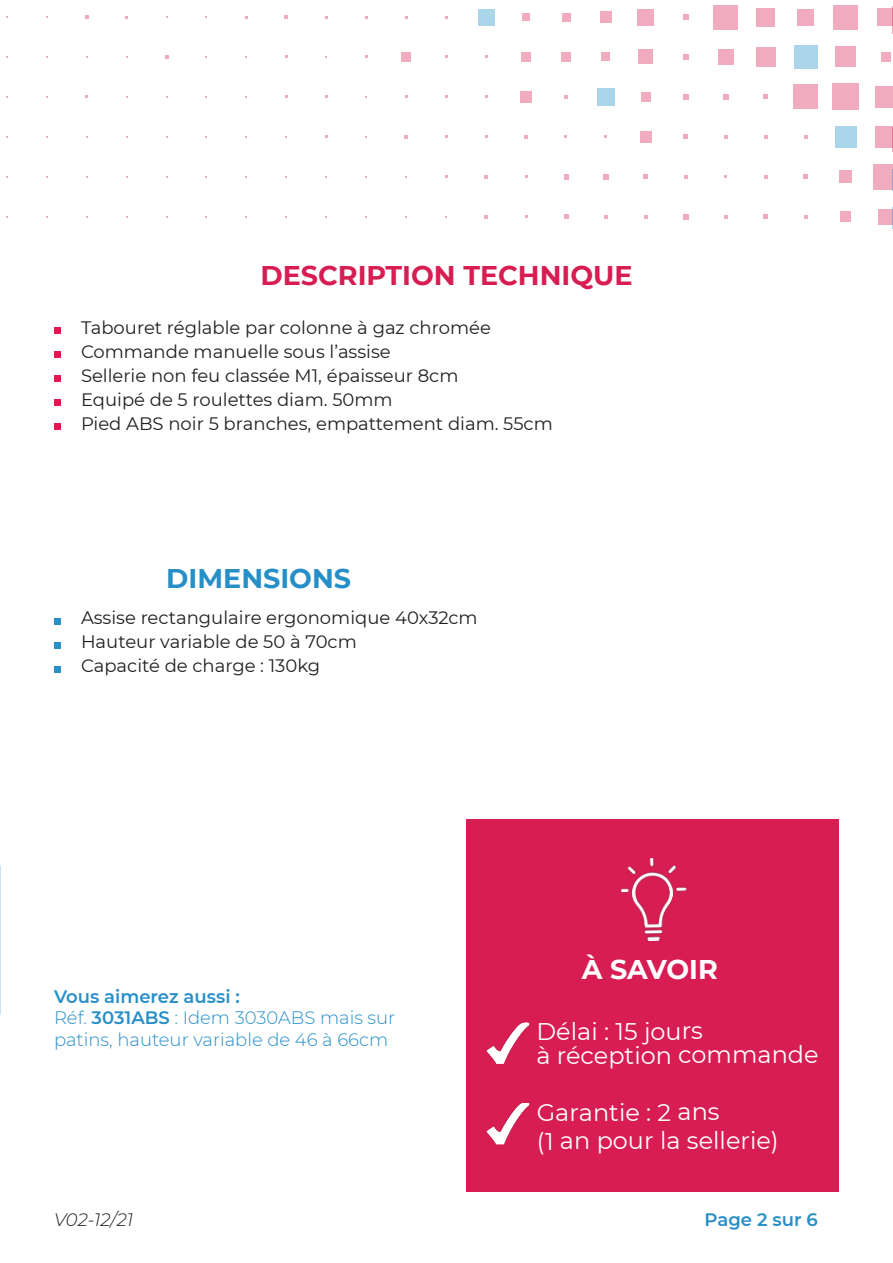
<style>
.page{position:relative;width:893px;height:1263px;background:#fff}
.page>*{position:absolute;margin:0;border:0;box-sizing:border-box;transform-origin:0 0}
.t1{font:700 27px "Montserrat";color:#d71d52}
.t2{font:700 27px "Montserrat";color:#278fc7}
.t3{font:700 27px "Montserrat";letter-spacing:-.005em;color:#fff}
.t4{font:24px "Montserrat";letter-spacing:-.005em;color:#fff}
.t5{font:18px "Montserrat";color:#231f20}
.TITRE_1{font:300 18px "Montserrat";color:#278fc7}
.TITRE_1-2{font:600 18px "Montserrat";color:#278fc7}
.t6{font:italic 300 18px "Montserrat";color:#231f20}
.s1{font-weight:600}
</style>
<div class="page">
<div style="left:878px;top:209px;width:14px;height:16px;background:#f0abbf"></div>
<div style="left:873px;top:164px;width:19px;height:25px;background:#f0abbf"></div>
<div style="left:875px;top:126px;width:17px;height:21px;background:#f0abbf"></div>
<div style="left:875px;top:86px;width:17px;height:22px;background:#f0abbf"></div>
<div style="left:881px;top:52px;width:9px;height:10px;background:#f0abbf"></div>
<div style="left:877px;top:8px;width:15px;height:18px;background:#f0abbf"></div>
<div style="left:840px;top:212px;width:11px;height:10px;background:#f0abbf"></div>
<div style="left:839px;top:171px;width:13px;height:12px;background:#f0abbf"></div>
<div style="left:835px;top:126px;width:21px;height:22px;background:#abd5e9"></div>
<div style="left:832px;top:84px;width:27px;height:26px;background:#f0abbf"></div>
<div style="left:835px;top:47px;width:21px;height:20px;background:#f0abbf"></div>
<div style="left:833px;top:5px;width:25px;height:24px;background:#f0abbf"></div>
<svg style="left:804px;top:215px;width:4px;height:4px"></svg>
<svg style="left:803px;top:175px;width:5px;height:4px"></svg>
<svg style="left:804px;top:135px;width:4px;height:4px"></svg>
<div style="left:793px;top:84px;width:25px;height:25px;background:#f0abbf"></div>
<div style="left:794px;top:45px;width:23px;height:24px;background:#abd5e9"></div>
<div style="left:797px;top:9px;width:17px;height:16px;background:#f0abbf"></div>
<svg style="left:763px;top:214px;width:5px;height:5px"></svg>
<svg style="left:764px;top:175px;width:4px;height:4px"></svg>
<svg style="left:764px;top:135px;width:4px;height:4px"></svg>
<svg style="left:764px;top:95px;width:4px;height:4px"></svg>
<div style="left:756px;top:47px;width:20px;height:20px;background:#f0abbf"></div>
<div style="left:756px;top:8px;width:19px;height:18px;background:#f0abbf"></div>
<svg style="left:724px;top:215px;width:3px;height:4px"></svg>
<svg style="left:724px;top:135px;width:3px;height:4px"></svg>
<svg style="left:723px;top:94px;width:5px;height:6px"></svg>
<div style="left:718px;top:49px;width:15px;height:16px;background:#f0abbf"></div>
<div style="left:713px;top:5px;width:25px;height:24px;background:#f0abbf"></div>
<svg style="left:683px;top:214px;width:5px;height:5px"></svg>
<svg style="left:684px;top:175px;width:4px;height:4px"></svg>
<svg style="left:684px;top:135px;width:4px;height:4px"></svg>
<svg style="left:683px;top:94px;width:5px;height:6px"></svg>
<svg style="left:683px;top:54px;width:5px;height:5px"></svg>
<svg style="left:683px;top:14px;width:6px;height:6px"></svg>
<svg style="left:644px;top:215px;width:4px;height:4px"></svg>
<svg style="left:644px;top:175px;width:4px;height:4px"></svg>
<div style="left:640px;top:131px;width:11px;height:11px;background:#f0abbf"></div>
<div style="left:641px;top:92px;width:9px;height:9px;background:#f0abbf"></div>
<div style="left:639px;top:50px;width:14px;height:14px;background:#f0abbf"></div>
<div style="left:638px;top:9px;width:16px;height:16px;background:#f0abbf"></div>
<svg style="left:604px;top:215px;width:4px;height:4px"></svg>
<svg style="left:603px;top:174px;width:6px;height:5px"></svg>
<div style="left:597px;top:88px;width:18px;height:18px;background:#abd5e9"></div>
<div style="left:602px;top:53px;width:8px;height:8px;background:#f0abbf"></div>
<div style="left:600px;top:11px;width:11px;height:12px;background:#f0abbf"></div>
<svg style="left:564px;top:214px;width:4px;height:5px"></svg>
<svg style="left:564px;top:174px;width:4px;height:5px"></svg>
<svg style="left:564px;top:95px;width:4px;height:4px"></svg>
<div style="left:561px;top:52px;width:9px;height:9px;background:#f0abbf"></div>
<div style="left:562px;top:13px;width:8px;height:8px;background:#f0abbf"></div>
<svg style="left:524px;top:135px;width:4px;height:3px"></svg>
<div style="left:520px;top:91px;width:12px;height:11px;background:#f0abbf"></div>
<div style="left:521px;top:52px;width:10px;height:10px;background:#f0abbf"></div>
<div style="left:522px;top:13px;width:8px;height:8px;background:#f0abbf"></div>
<svg style="left:484px;top:215px;width:4px;height:4px"></svg>
<svg style="left:484px;top:175px;width:4px;height:3px"></svg>
<div style="left:478px;top:9px;width:16px;height:16px;background:#abd5e9"></div>
<svg style="left:404px;top:135px;width:4px;height:4px"></svg>
<div style="left:401px;top:52px;width:10px;height:10px;background:#f0abbf"></div>
<svg style="left:285px;top:15px;width:3px;height:4px"></svg>
<svg style="left:165px;top:55px;width:3px;height:4px"></svg>
<svg style="left:85px;top:15px;width:3px;height:4px"></svg>
<svg style="left:54px;top:618px;width:6px;height:6px"></svg>
<svg style="left:54px;top:642px;width:6px;height:6px"></svg>
<svg style="left:54px;top:666px;width:6px;height:6px"></svg>
<svg style="left:54px;top:327px;width:6px;height:6px"></svg>
<svg style="left:54px;top:351px;width:6px;height:6px"></svg>
<svg style="left:54px;top:375px;width:6px;height:6px"></svg>
<svg style="left:54px;top:399px;width:6px;height:6px"></svg>
<svg style="left:54px;top:423px;width:6px;height:6px"></svg>
<div style="left:467px;top:820px;width:372px;height:372px;background:#d71d52"></div>
<img style="left:486px;top:1022px;width:43px;height:42px">
<img style="left:486px;top:1103px;width:43px;height:41px">
<img style="left:621px;top:858px;width:66px;height:83px">
<svg style="left:892px;top:208px;width:1px;height:21px"></svg>
<svg style="left:892px;top:169px;width:1px;height:22px"></svg>
<svg style="left:892px;top:127px;width:1px;height:25px"></svg>
<svg style="left:892px;top:6px;width:1px;height:28px"></svg>
<p class="t1" style="left:260px;top:256px;width:374px">DESCRIPTION TECHNIQUE</p>
<p class="t5" style="left:81px;top:315px;width:411px">Tabouret réglable par colonne à gaz chromée</p>
<p class="t5" style="left:81px;top:339px;width:311px">Commande manuelle sous l’assise</p>
<p class="t5" style="left:81px;top:363px;width:379px">Sellerie non feu classée M1, épaisseur 8cm</p>
<p class="t5" style="left:81px;top:387px;width:313px">Equipé de 5 roulettes diam. 50mm</p>
<p class="t5" style="left:81px;top:411px;width:473px">Pied ABS noir 5 branches, empattement diam. 55cm</p>
<p class="t2" style="left:166px;top:559px;width:186px">DIMENSIONS</p>
<p class="t5" style="left:81px;top:606px;width:398px">Assise rectangulaire ergonomique 40x32cm</p>
<p class="t5" style="left:81px;top:630px;width:277px">Hauteur variable de 50 à 70cm</p>
<p class="t5" style="left:81px;top:654px;width:241px">Capacité de charge : 130kg</p>
<p class="t3" style="left:582px;top:950px;width:138px">À SAVOIR</p>
<p class="TITRE_1-2" style="left:54px;top:983px;width:187px">Vous aimerez aussi :</p>
<p class="TITRE_1" style="left:54px;top:1006px;width:343px">Réf. <span class="s1">3031ABS</span> : Idem 3030ABS mais sur</p>
<p class="TITRE_1" style="left:54px;top:1027px;width:336px">patins, hauteur variable de 46 à 66cm</p>
<p class="t4" style="left:536px;top:1015px;width:168px">Délai : 15 jours</p>
<p class="t4" style="left:536px;top:1038px;width:284px">à réception commande</p>
<p class="t4" style="left:537px;top:1096px;width:185px">Garantie : 2 ans</p>
<p class="t4" style="left:537px;top:1124px;width:244px">(1 an pour la sellerie)</p>
<p class="t6" style="left:54px;top:1208px;width:81px">V02-12/21</p>
<p class="TITRE_1-2" style="left:705px;top:1207px;width:115px">Page 2 sur 6</p>
</div>
